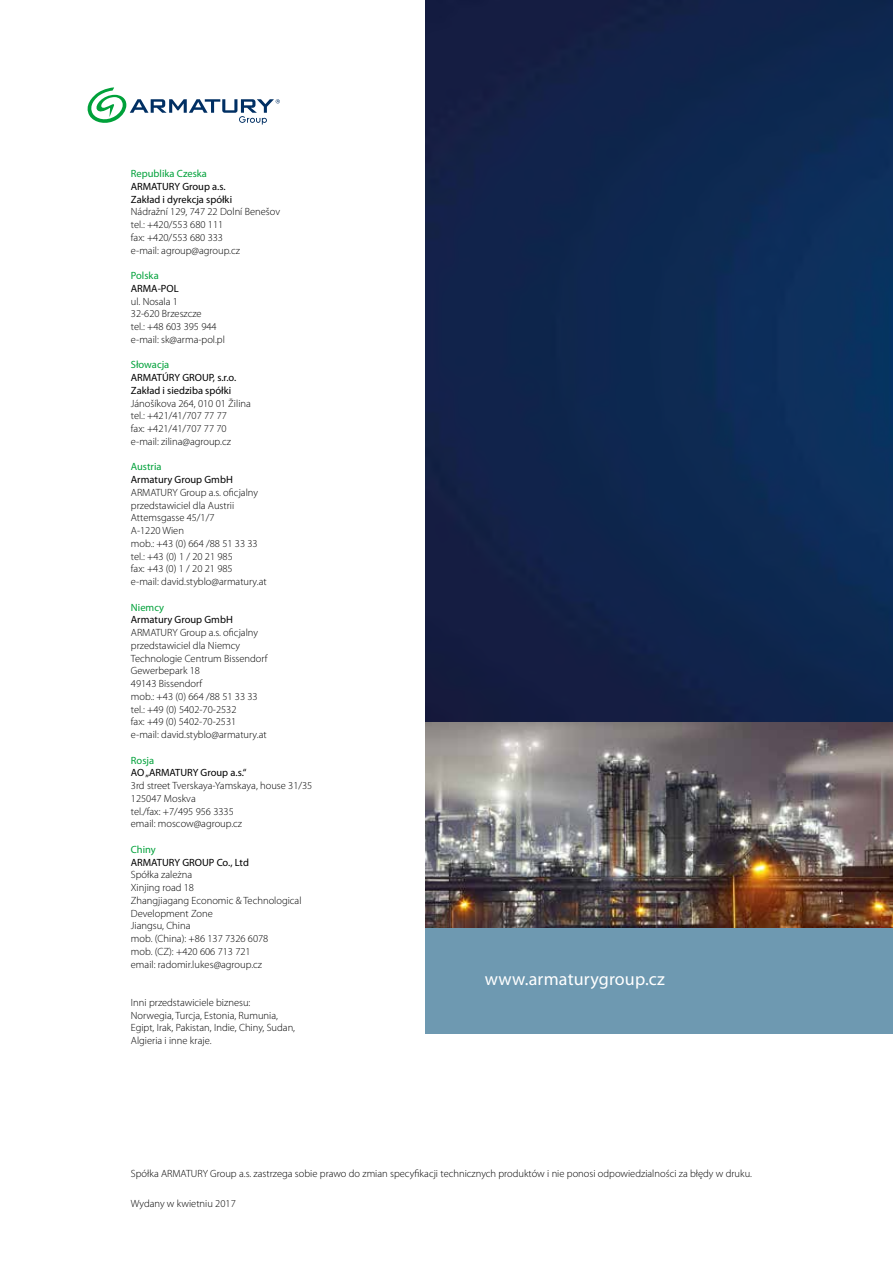
<style>
.page{position:relative;width:893px;height:1263px;background:#fff}
.page>*{position:absolute;margin:0;border:0;box-sizing:border-box;transform-origin:0 0}
.t1{font:18px "Myriad Pro";letter-spacing:.01em;color:#fff}
.t2{font:300 10.5px/12.8px "Myriad Pro";color:#000}
.t3{font:10.5px/12.8px "Myriad Pro";color:#000}
.t4{font:10.5px "Myriad Pro";color:#00a13a}
</style>
<div class="page">
<img style="left:425px;top:0;width:468px;height:927px">
<div style="left:425px;top:927px;width:468px;height:106px;background:#6e99b1"></div>
<svg style="left:88px;top:87px;width:192px;height:38px"></svg>
<p class="t4" style="left:131px;top:167px;width:78px">Republika Czeska</p>
<p class="t3" style="left:131px;top:180px;width:103px">ARMATURY Group a.s.<br>Zakład i dyrekcja spółki</p>
<p class="t2" style="left:131px;top:205px;width:151px">Nádražní 129, 747 22 Dolní Benešov tel.: +420/553 680 111<br>fax: +420/553 680 333<br>e-mail: agroup@agroup.cz</p>
<p class="t4" style="left:131px;top:269px;width:29px">Polska</p>
<p class="t3" style="left:131px;top:282px;width:49px">ARMA-POL</p>
<p class="t2" style="left:131px;top:295px;width:96px">ul. Nosala 1<br>32-620 Brzeszcze<br>tel.: +48 603 395 944 e-mail: sk@arma-pol.pl</p>
<p class="t4" style="left:131px;top:358px;width:40px">Słowacja</p>
<p class="t3" style="left:131px;top:371px;width:107px">ARMATÚRY GROUP, s.r.o.<br>Zakład i siedziba spółki</p>
<p class="t2" style="left:131px;top:397px;width:122px">Jánošíkova 264, 010 01 Žilina tel.: +421/41/707 77 77<br>fax: +421/41/707 77 70 e-mail: zilina@agroup.cz</p>
<p class="t4" style="left:131px;top:460px;width:32px">Austria</p>
<p class="t3" style="left:131px;top:473px;width:103px">Armatury Group GmbH</p>
<p class="t2" style="left:131px;top:486px;width:137px">ARMATURY Group a.s. oficjalny przedstawiciel dla Austrii<br>Attemsgasse 45/1/7<br>A-1220 Wien<br>mob.: +43 (0) 664 /88 51 33 33 tel.: +43 (0) 1 / 20 21 985<br>fax: +43 (0) 1 / 20 21 985<br>e-mail: david.styblo@armatury.at</p>
<p class="t4" style="left:131px;top:601px;width:35px">Niemcy</p>
<p class="t3" style="left:131px;top:613px;width:103px">Armatury Group GmbH</p>
<p class="t2" style="left:131px;top:626px;width:138px">ARMATURY Group a.s. oficjalny przedstawiciel dla Niemcy<br>Technologie Centrum Bissendorf<br>Gewerbepark 18<br>49143 Bissendorf<br>mob.: +43 (0) 664 /88 51 33 33 tel.: +49 (0) 5402-70-2532<br>fax: +49 (0) 5402-70-2531<br>e-mail: david.styblo@armatury.at</p>
<p class="t4" style="left:131px;top:754px;width:25px">Rosja</p>
<p class="t3" style="left:131px;top:766px;width:117px">AO „ARMATURY Group a.s.“</p>
<p class="t2" style="left:131px;top:779px;width:183px">3rd street Tverskaya-Yamskaya, house 31/35<br>125047 Moskva<br>tel./fax: +7/495 956 3335<br>email: moscow@agroup.cz</p>
<p class="t4" style="left:131px;top:843px;width:27px">Chiny</p>
<p class="t3" style="left:131px;top:856px;width:120px">ARMATURY GROUP Co., Ltd</p>
<p class="t2" style="left:131px;top:868px;width:172px">Spółka zależna<br>Xinjing road 18<br>Zhangjiagang Economic &amp; Technological<br>Development Zone<br>Jiangsu, China<br>mob. (China): +86 137 7326 6078<br>mob. (CZ): +420 606 713 721<br>email: radomir.lukes@agroup.cz</p>
<p class="t2" style="left:131px;top:996px;width:166px">Inni przedstawiciele biznesu:<br>Norwegia, Turcja, Estonia, Rumunia, Egipt, Irak, Pakistan, Indie, Chiny, Sudan, Algieria i inne kraje.</p>
<h1 class="t1" style="left:485px;top:967px;width:182px">www.armaturygroup.cz</h1>
<p class="t2" style="left:131px;top:1167px;width:623px">Spółka ARMATURY Group a.s. zastrzega sobie prawo do zmian specyfikacji technicznych produktów i nie ponosi odpowiedzialności za błędy w druku.</p>
<p class="t2" style="left:131px;top:1197px;width:106px">Wydany w kwietniu 2017</p>
</div>
